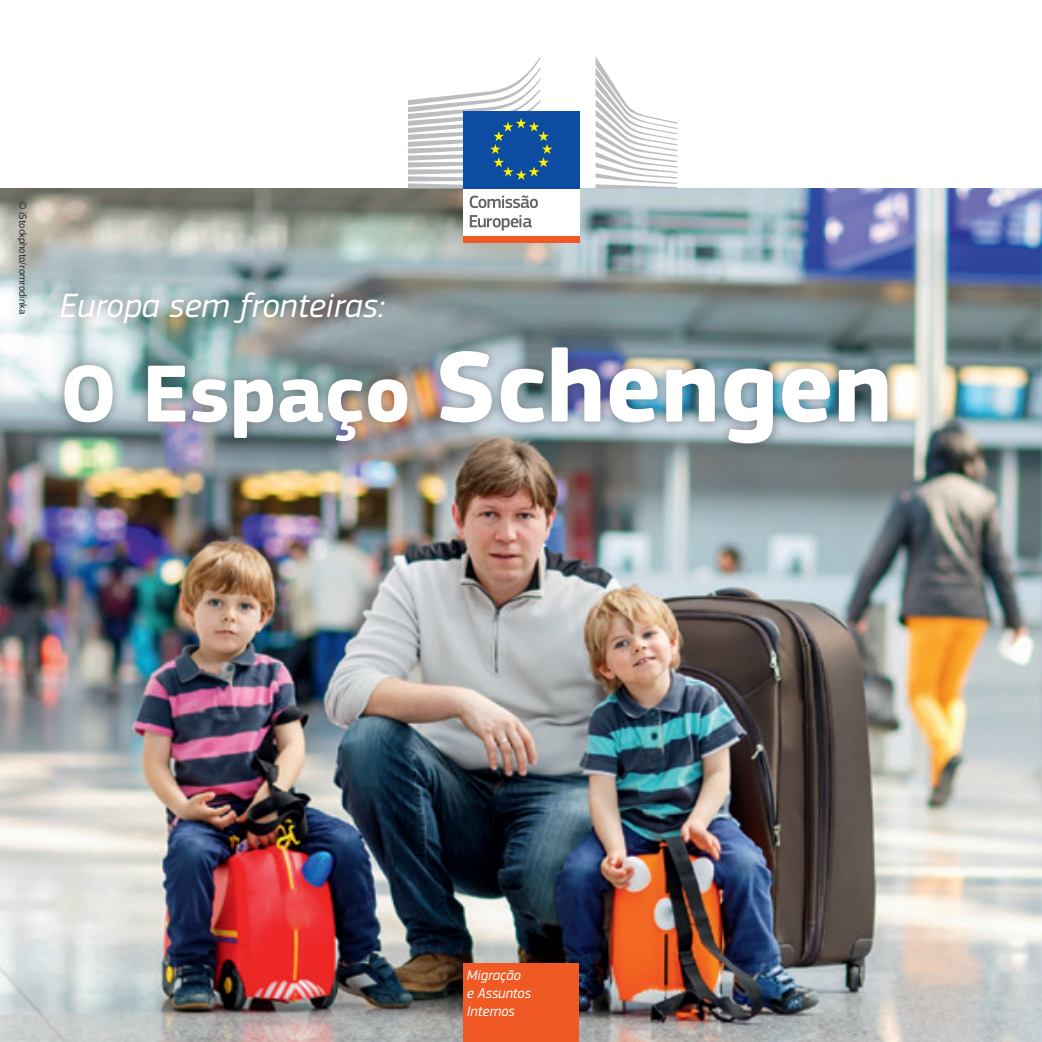
<style>
.page{position:relative;width:1042px;height:1042px;background:#fff}
.page>*{position:absolute;margin:0;border:0;box-sizing:border-box;transform-origin:0 0}
.Normal_-_box{font:700 105px "EC Square Sans Pro";color:#fff}
.Normal_-_box-2{font:italic 35px "EC Square Sans Pro";color:#fff}
.Normal_-_box-3{font:italic 14.88px/18.4px "EC Square Sans Pro";color:#fff}
.Normal_-_box-4{font:10.5px "EC Square Sans Pro";color:#231f20}
.s1{font-size:84px}
</style>
<div class="page">
<img style="left:0;top:189px;width:1042px;height:853px">
<div style="left:50px;top:281px;width:848px;height:173px;background:#231f20;opacity:.45"></div>
<div style="left:463px;top:963px;width:116px;height:79px;background:#f15924"></div>
<div style="left:463px;top:186px;width:116px;height:52px;background:#fff"></div>
<div style="left:463px;top:111px;width:116px;height:77px;background:#0d4da1"></div>
<svg style="left:408px;top:57px;width:144px;height:131px"></svg>
<svg style="left:595px;top:56px;width:82px;height:132px"></svg>
<svg style="left:470px;top:195px;width:68px;height:13px"></svg>
<svg style="left:470px;top:215px;width:62px;height:16px"></svg>
<div style="left:463px;top:236px;width:116px;height:7px;background:#f15924"></div>
<p class="Normal_-_box-4" style="left:29px;top:201px;width:115px;rotate:90deg">© iStockphoto/romrodinka</p>
<p class="Normal_-_box-2" style="left:60px;top:284px;width:327px">Europa sem fronteiras:</p>
<p class="Normal_-_box" style="left:60px;top:324px;width:834px"><span class="s1">O Espaço</span> Schengen</p>
<p class="Normal_-_box-3" style="left:467px;top:965px;width:66px">Migração e Assuntos<br>Internos</p>
</div>
